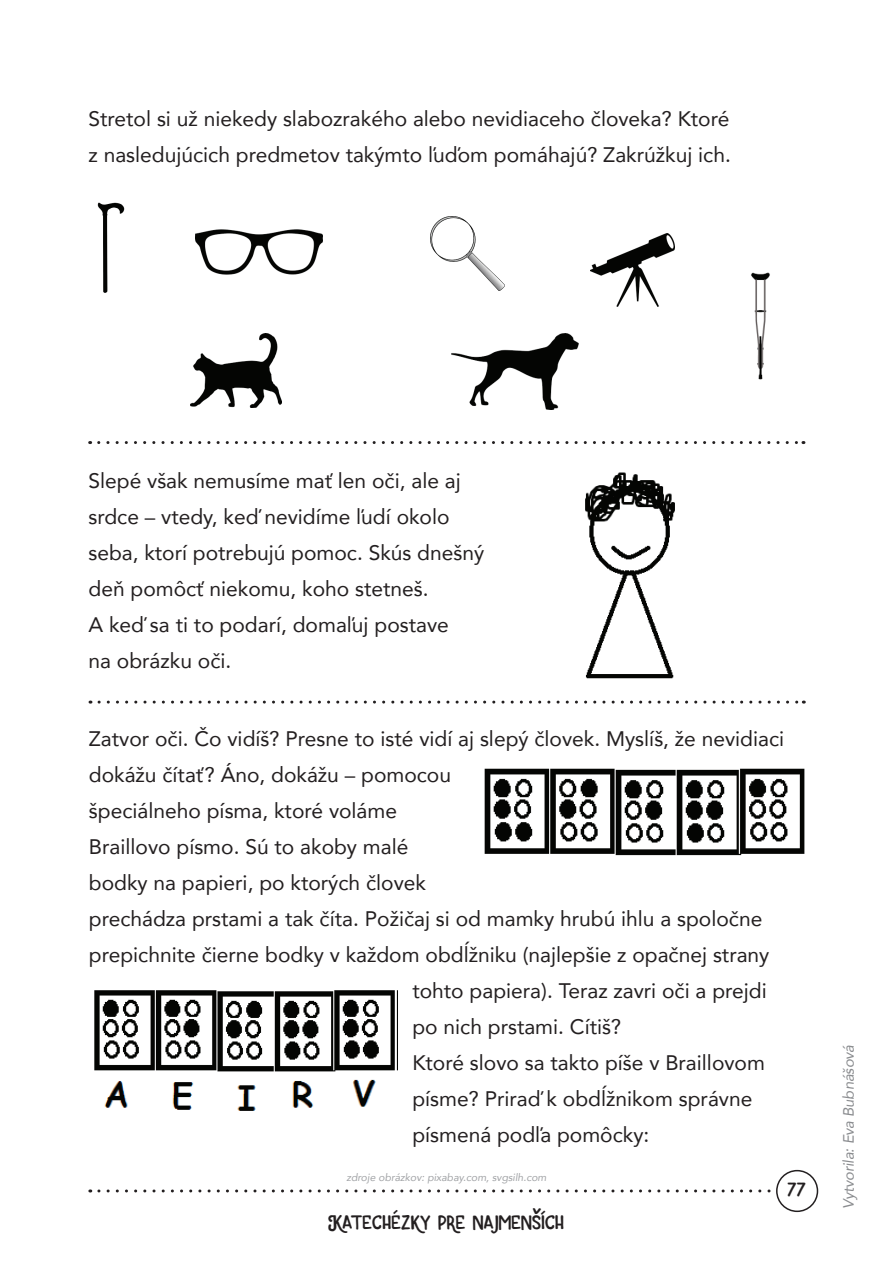
<style>
.page{position:relative;width:893px;height:1263px;background:#fff}
.page>*{position:absolute;margin:0;border:0;box-sizing:border-box;transform-origin:0 0}
.t1{font:24px "Roxers Typeface";color:#231f20}
.t2{font:21px/36px "Avenir";color:#231f20}
.t3{font:italic 15px "Avenir";letter-spacing:-.01em;color:#8a8c8f}
.t4{font:italic 10.5px "Avenir";color:#a1a3a6}
</style>
<div class="page">
<svg style="left:99px;top:1189px;width:672px;height:3px"></svg>
<div style="left:776px;top:1170px;width:42px;height:42px;border:2px solid #231f20;border-radius:50%"></div>
<img style="left:97px;top:203px;width:28px;height:90px">
<img style="left:190px;top:333px;width:92px;height:75px">
<img style="left:195px;top:229px;width:127px;height:46px">
<img style="left:430px;top:216px;width:75px;height:74px">
<img style="left:452px;top:333px;width:127px;height:77px">
<img style="left:590px;top:233px;width:85px;height:74px">
<img style="left:751px;top:272px;width:19px;height:108px">
<svg style="left:99px;top:441px;width:705px;height:3px"></svg>
<svg style="left:99px;top:701px;width:705px;height:3px"></svg>
<img style="left:585px;top:472px;width:90px;height:207px">
<img style="left:484px;top:768px;width:321px;height:88px">
<img style="left:94px;top:990px;width:303px;height:121px">
<p class="t2" style="left:88px;top:100px;width:644px">Stretol si už niekedy slabozrakého alebo nevidiaceho človeka? Ktoré z nasledujúcich predmetov takýmto ľuďom pomáhajú? Zakrúžkuj ich.</p>
<p class="t2" style="left:88px;top:462px;width:397px">Slepé však nemusíme mať len oči, ale aj srdce – vtedy, keď nevidíme ľudí okolo seba, ktorí potrebujú pomoc. Skús dnešný deň pomôcť niekomu, koho stetneš.<br>A keď sa ti to podarí, domaľuj postave<br>na obrázku oči.</p>
<p class="t2" style="left:89px;top:720px;width:697px">Zatvor oči. Čo vidíš? Presne to isté vidí aj slepý človek. Myslíš, že nevidiaci</p>
<p class="t2" style="left:89px;top:756px;width:364px">dokážu čítať? Áno, dokážu – pomocou</p>
<p class="t2" style="left:89px;top:792px;width:310px">špeciálneho písma, ktoré voláme</p>
<p class="t2" style="left:89px;top:828px;width:321px">Braillovo písmo. Sú to akoby malé</p>
<p class="t2" style="left:89px;top:864px;width:339px">bodky na papieri, po ktorých človek</p>
<p class="t2" style="left:89px;top:900px;width:675px">prechádza prstami a tak číta. Požičaj si od mamky hrubú ihlu a spoločne</p>
<p class="t2" style="left:89px;top:936px;width:682px">prepichnite čierne bodky v každom obdĺžniku (najlepšie z opačnej strany</p>
<p class="t2" style="left:412px;top:972px;width:356px">tohto papiera). Teraz zavri oči a prejdi</p>
<p class="t2" style="left:412px;top:1008px;width:210px">po nich prstami. Cítiš?</p>
<p class="t2" style="left:412px;top:1044px;width:354px">Ktoré slovo sa takto píše v Braillovom</p>
<p class="t2" style="left:412px;top:1080px;width:342px">písme? Priraď k obdĺžnikom správne</p>
<p class="t2" style="left:412px;top:1115px;width:238px">písmená podľa pomôcky:</p>
<p class="t4" style="left:346px;top:1171px;width:202px">zdroje obrázkov: pixabay.com, svgsilh.com</p>
<p class="t1" style="left:788px;top:1176px;width:20px">77</p>
<p class="t1" style="left:328px;top:1207px;width:238px">Katechézky pre najmenších</p>
<p class="t3" style="left:840px;top:1209px;width:166px;rotate:-90deg">Vytvorila: Eva Bubnášová</p>
</div>
